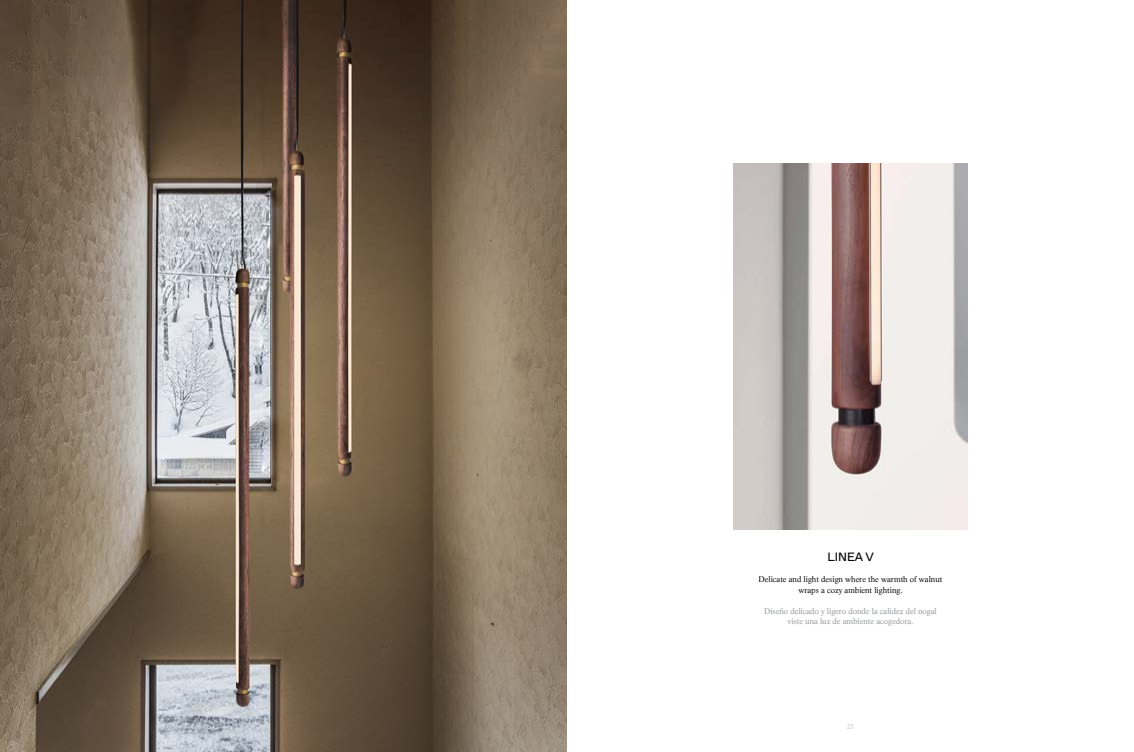
<style>
.page{position:relative;width:1134px;height:752px;background:#fff}
.page>*{position:absolute;margin:0;border:0;box-sizing:border-box;transform-origin:0 0}
.t1{font:12px "Favorit";letter-spacing:-.005em;color:#000}
.t2{font:8px/10.5px "Life LT Std";letter-spacing:-.005em;color:#939598;text-align:center}
.t3{font:8px/10.5px "Life LT Std";letter-spacing:-.005em;color:#000;text-align:center}
.t4{font:300 7px "Favorit";color:#bcbec0}
</style>
<div class="page">
<img style="left:0;top:0;width:567px;height:751px">
<img style="left:733px;top:163px;width:235px;height:366px">
<h1 class="t1" style="left:828px;top:548px;width:48px">LINEA V</h1>
<p class="t3" style="left:758px;top:573px;width:185px">Delicate and light design where the warmth of walnut wraps a cozy ambient lighting.</p>
<p class="t2" style="left:764px;top:605px;width:174px">Diseño delicado y ligero donde la calidez del nogal viste una luz de ambiente acogedora.</p>
<p class="t4" style="left:847px;top:721px;width:8px">21</p>
</div>
